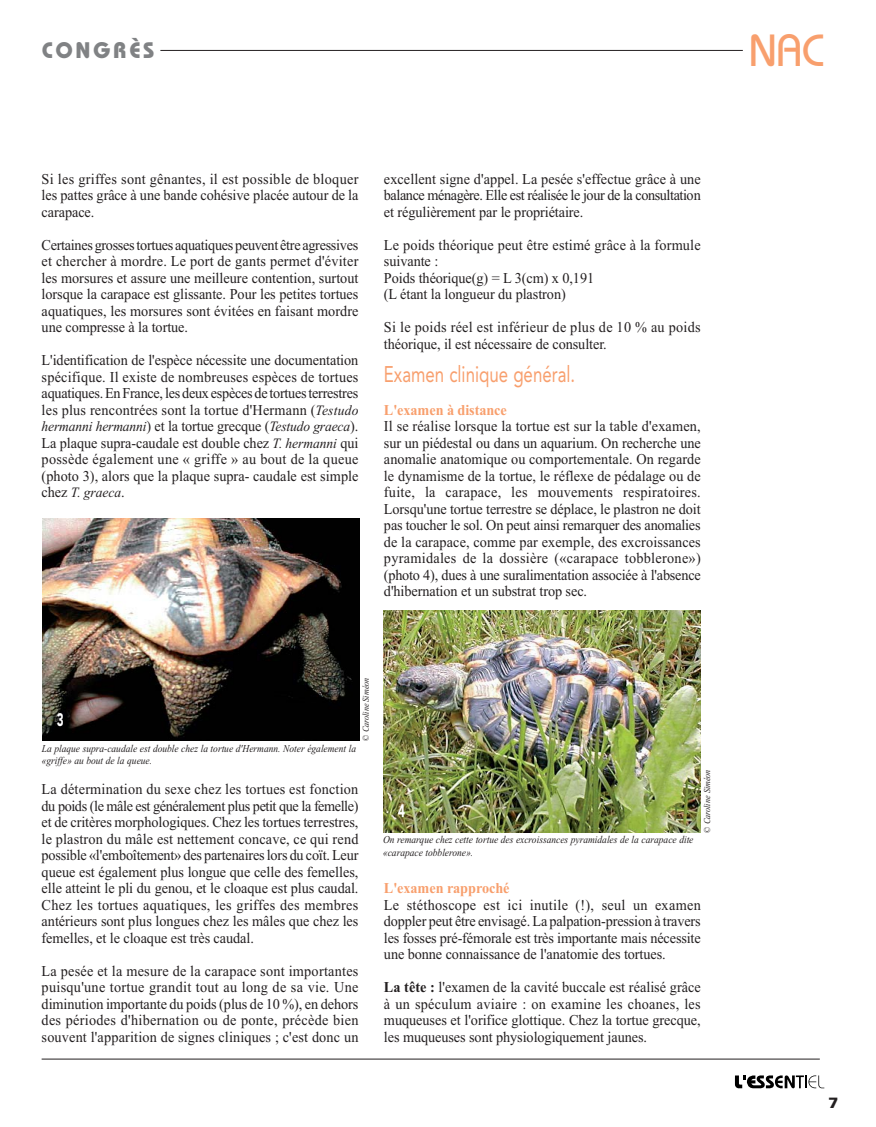
<style>
.page{position:relative;width:876px;height:1127px;background:#fff}
.page>*{position:absolute;margin:0;border:0;box-sizing:border-box;transform-origin:0 0}
.t1{font:500 45px "Bauhaus";color:#f89f6d}
.t2{font:22.5px "Avenir";color:#f89f6d;scale:.75 1}
.t3{font:700 22.5px "Bauhaus";letter-spacing:.11em;color:#808284}
.t4{font:900 18px "Avenir";color:#fff;scale:.65 1}
.t5{font:15px/16.5px "Times New Roman";letter-spacing:-.005em;color:#231f20;text-align:justify;scale:.95 1}
.t6{font:15px/16.5px "Times New Roman";letter-spacing:.02em;color:#231f20;scale:.95 1}
.t7{font:700 15px "Times New Roman";letter-spacing:-.005em;color:#f89f6d;scale:.95 1}
.t8{font:900 15px "Univers";color:#231f20}
.t9{font:italic 14.25px "Times New Roman";letter-spacing:-.01em;color:#231f20;scale:.95 1}
.t10{font:italic 10.5px/12.6px "Times New Roman";color:#231f20;scale:.9 1}
.t11{font:italic 9px "Times New Roman";color:#231f20;scale:.9 1}
.s1{font-style:italic;font-size:14.25px}
.s2{font-style:normal;font-size:15px}
.s3{font-weight:700}
</style>
<div class="page">
<hr style="left:42px;top:1059px;width:778px;height:1px;background:#231f20">
<svg style="left:735px;top:1075px;width:89px;height:13px"></svg>
<hr style="left:160px;top:50px;width:583px;height:1px;background:#231f20">
<img style="left:42px;top:518px;width:318px;height:222px">
<img style="left:384px;top:610px;width:317px;height:222px">
<h2 class="t3" style="left:42px;top:43px;width:114px">CONGRÈS</h2>
<h1 class="t1" style="left:749px;top:34px;width:77px">NAC</h1>
<p class="t5" style="left:42px;top:172px;width:335px">Si les griffes sont gênantes, il est possible de bloquer les pattes grâce à une bande cohésive placée autour de la carapace.</p>
<p class="t5" style="left:42px;top:238px;width:335px">Certaines grosses tortues aquatiques peuvent être agressives et chercher à mordre. Le port de gants permet d'éviter les morsures et assure une meilleure contention, surtout lorsque la carapace est glissante. Pour les petites tortues aquatiques, les morsures sont évitées en faisant mordre une compresse à la tortue.</p>
<p class="t5" style="left:42px;top:353px;width:335px">L'identification de l'espèce nécessite une documentation spécifique. Il existe de nombreuses espèces de tortues aquatiques. En France, les deux espèces de tortues terrestres les plus rencontrées sont la tortue d'Hermann (<span class="s1">Testudo</span></p>
<p class="t9" style="left:42px;top:421px;width:335px">hermanni hermanni<span class="s2">) et la tortue grecque (</span>Testudo graeca<span class="s2">).</span></p>
<p class="t5" style="left:42px;top:436px;width:335px">La plaque supra-caudale est double chez <span class="s1">T. hermanni</span> qui possède également une « griffe » au bout de la queue (photo 3), alors que la plaque supra- caudale est simple</p>
<p class="t9" style="left:42px;top:487px;width:89px"><span class="s2">chez</span> T. graeca<span class="s2">.</span></p>
<p class="t5" style="left:384px;top:172px;width:335px">excellent signe d'appel. La pesée s'effectue grâce à une balance ménagère. Elle est réalisée le jour de la consultation et régulièrement par le propriétaire.</p>
<p class="t5" style="left:384px;top:238px;width:335px;text-align:left">Le poids théorique peut être estimé grâce à la formule suivante :<br>Poids théorique(g) = L 3(cm) x 0,191<br>(L étant la longueur du plastron)</p>
<p class="t6" style="left:384px;top:320px;width:335px">Si le poids réel est inférieur de plus de 10 % au poids théorique, il est nécessaire de consulter.</p>
<h2 class="t2" style="left:384px;top:365px;width:257px">Examen clinique général.</h2>
<p class="t7" style="left:384px;top:405px;width:131px">L'examen à distance</p>
<p class="t5" style="left:384px;top:419px;width:335px">Il se réalise lorsque la tortue est sur la table d'examen, sur un piédestal ou dans un aquarium. On recherche une anomalie anatomique ou comportementale. On regarde le dynamisme de la tortue, le réflexe de pédalage ou de fuite, la carapace, les mouvements respiratoires.<br>Lorsqu'une tortue terrestre se déplace, le plastron ne doit pas toucher le sol. On peut ainsi remarquer des anomalies de la carapace, comme par exemple, des excroissances pyramidales de la dossière («carapace tobblerone») (photo 4), dues à une suralimentation associée à l'absence d'hibernation et un substrat trop sec.</p>
<p class="t4" style="left:57px;top:712px;width:12px">3</p>
<p class="t11" style="left:363px;top:741px;width:71px;rotate:-90deg">© Caroline Siméon</p>
<p class="t10" style="left:42px;top:743px;width:351px">La plaque supra-caudale est double chez la tortue d'Hermann. Noter également la «griffe» au bout de la queue.</p>
<p class="t5" style="left:42px;top:782px;width:335px">La détermination du sexe chez les tortues est fonction du poids (le mâle est généralement plus petit que la femelle) et de critères morphologiques. Chez les tortues terrestres, le plastron du mâle est nettement concave, ce qui rend possible «l'emboîtement» des partenaires lors du coït. Leur queue est également plus longue que celle des femelles, elle atteint le pli du genou, et le cloaque est plus caudal.<br>Chez les tortues aquatiques, les griffes des membres antérieurs sont plus longues chez les mâles que chez les femelles, et le cloaque est très caudal.</p>
<p class="t5" style="left:42px;top:964px;width:335px">La pesée et la mesure de la carapace sont importantes puisqu'une tortue grandit tout au long de sa vie. Une diminution importante du poids (plus de 10 %), en dehors des périodes d'hibernation ou de ponte, précède bien souvent l'apparition de signes cliniques ; c'est donc un</p>
<p class="t4" style="left:398px;top:804px;width:12px">4</p>
<p class="t10" style="left:383px;top:834px;width:346px">On remarque chez cette tortue des excroissances pyramidales de la carapace dite «carapace tobblerone».</p>
<p class="t11" style="left:704px;top:832px;width:71px;rotate:-90deg">© Caroline Siméon</p>
<p class="t7" style="left:384px;top:883px;width:134px">L'examen rapproché</p>
<p class="t5" style="left:384px;top:898px;width:335px">Le stéthoscope est ici inutile (!), seul un examen doppler peut être envisagé. La palpation-pression à travers les fosses pré-fémorale est très importante mais nécessite une bonne connaissance de l'anatomie des tortues.</p>
<p class="t5" style="left:384px;top:980px;width:335px"><span class="s3">La tête :</span> l'examen de la cavité buccale est réalisé grâce à un spéculum aviaire : on examine les choanes, les muqueuses et l'orifice glottique. Chez la tortue grecque, les muqueuses sont physiologiquement jaunes.</p>
<p class="t8" style="left:828px;top:1097px;width:12px">7</p>
</div>
